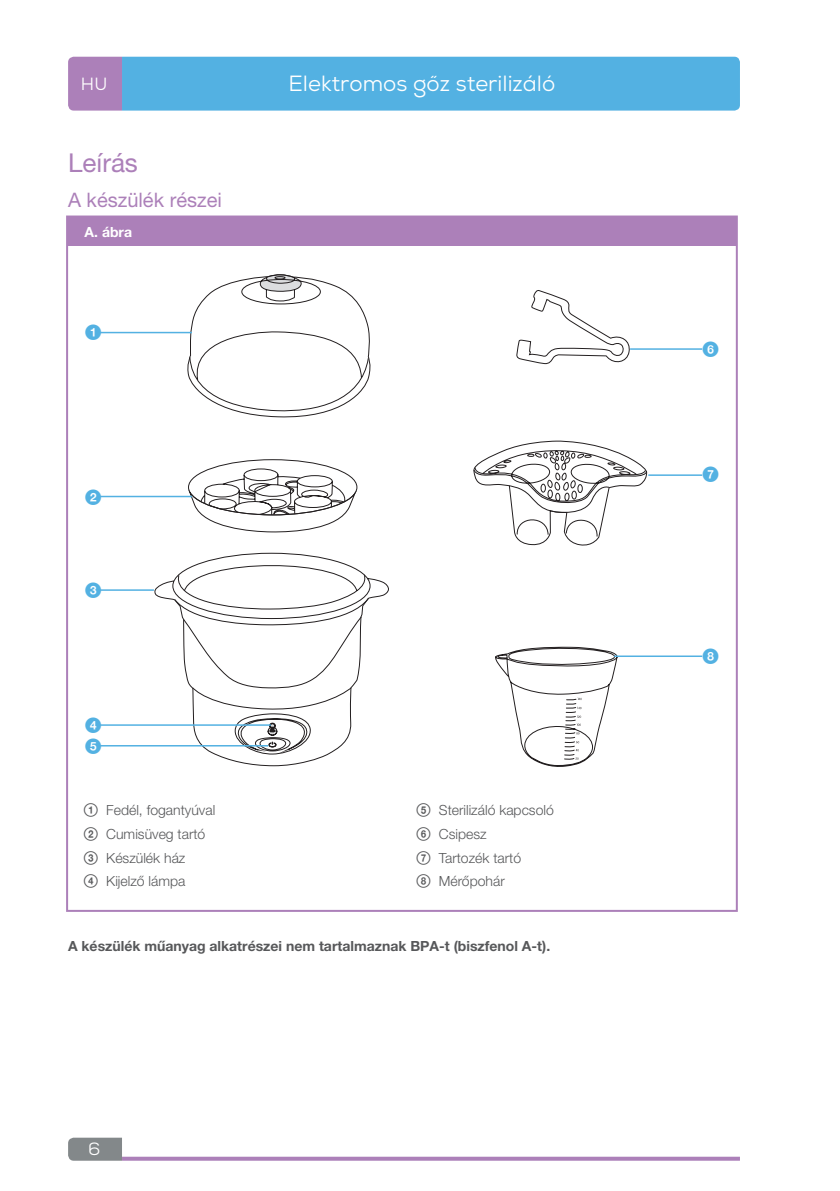
<style>
.page{position:relative;width:840px;height:1191px;background:#fff}
.page>*{position:absolute;margin:0;border:0;box-sizing:border-box;transform-origin:0 0}
.titulek_9{font:26px "Helvetica Neue LT Pro";color:#ac80b9}
.t1{font:22px "Nexa";color:#fff}
.nadpis2{font:20px "Helvetica Neue LT Pro";color:#ac80b9}
.t2{font:17.6px "Nexa";color:#fff}
.t3{font:16px/20.6px "Zz 2";color:#53b1e2}
.t4{font:300 14px/23.6px "Helvetica Neue LT Pro";color:#57585a}
.odrazka_5mm{font:700 14px "Helvetica Neue LT Pro";color:#57585a}
.t5{font:700 14px "Helvetica Neue LT Pro";color:#fff}
.s1{font-family:"Zz 3";font-weight:400}
</style>
<div class="page">
<svg style="left:122px;top:1156px;width:617px;height:4px;background:#ba96c5"></svg>
<svg style="left:68px;top:57px;width:671px;height:54px;background:#5badde"></svg>
<svg style="left:68px;top:1137px;width:54px;height:23px"></svg>
<div style="left:68px;top:217px;width:667px;height:29px;background:#ac80b9"></div>
<svg style="left:186px;top:274px;width:158px;height:101px"></svg>
<svg style="left:514px;top:458px;width:132px;height:79px"></svg>
<svg style="left:188px;top:290px;width:442px;height:243px"></svg>
<svg style="left:154px;top:552px;width:234px;height:214px"></svg>
<svg style="left:172px;top:557px;width:197px;height:197px"></svg>
<svg style="left:495px;top:646px;width:123px;height:121px"></svg>
<hr style="left:100px;top:332px;width:92px;height:1px;background:#53b1e2">
<hr style="left:629px;top:348px;width:72px;height:2px;background:#53b1e2">
<hr style="left:648px;top:474px;width:53px;height:2px;background:#53b1e2">
<hr style="left:614px;top:655px;width:87px;height:2px;background:#53b1e2">
<hr style="left:100px;top:496px;width:92px;height:1px;background:#53b1e2">
<hr style="left:100px;top:589px;width:54px;height:2px;background:#53b1e2">
<hr style="left:100px;top:724px;width:171px;height:2px;background:#53b1e2">
<hr style="left:100px;top:745px;width:168px;height:1px;background:#53b1e2">
<p class="t2" style="left:81px;top:73px;width:28px">HU</p>
<h2 class="t1" style="left:288px;top:70px;width:268px">Elektromos gőz sterilizáló</h2>
<p class="titulek_9" style="left:68px;top:147px;width:71px">Leírás</p>
<p class="nadpis2" style="left:68px;top:188px;width:155px">A készülék részei</p>
<p class="t5" style="left:85px;top:223px;width:49px">A. ábra</p>
<p class="t3" style="left:85px;top:322px;width:18px">1</p>
<p class="t3" style="left:85px;top:486px;width:18px">2</p>
<p class="t3" style="left:85px;top:580px;width:18px">3</p>
<p class="t3" style="left:85px;top:715px;width:18px">4<br>5</p>
<p class="t4" style="left:83px;top:798px;width:133px"><span class="s1">1</span> Fedél, fogantyúval<br><span class="s1">2</span> Cumisüveg tartó<br><span class="s1">3</span> Készülék ház<br><span class="s1">4</span> Kijelző lámpa</p>
<p class="t4" style="left:416px;top:798px;width:139px"><span class="s1">5</span> Sterilizáló kapcsoló<br><span class="s1">6</span> Csipesz<br><span class="s1">7</span> Tartozék tartó<br><span class="s1">8</span> Mérőpohár</p>
<p class="odrazka_5mm" style="left:68px;top:937px;width:483px">A készülék műanyag alkatrészei nem tartalmaznak BPA-t (biszfenol A-t).</p>
<p class="t2" style="left:88px;top:1138px;width:14px">6</p>
<p class="t3" style="left:701px;top:339px;width:18px">6</p>
<p class="t3" style="left:701px;top:464px;width:18px">7</p>
<p class="t3" style="left:701px;top:646px;width:18px">8</p>
</div>
